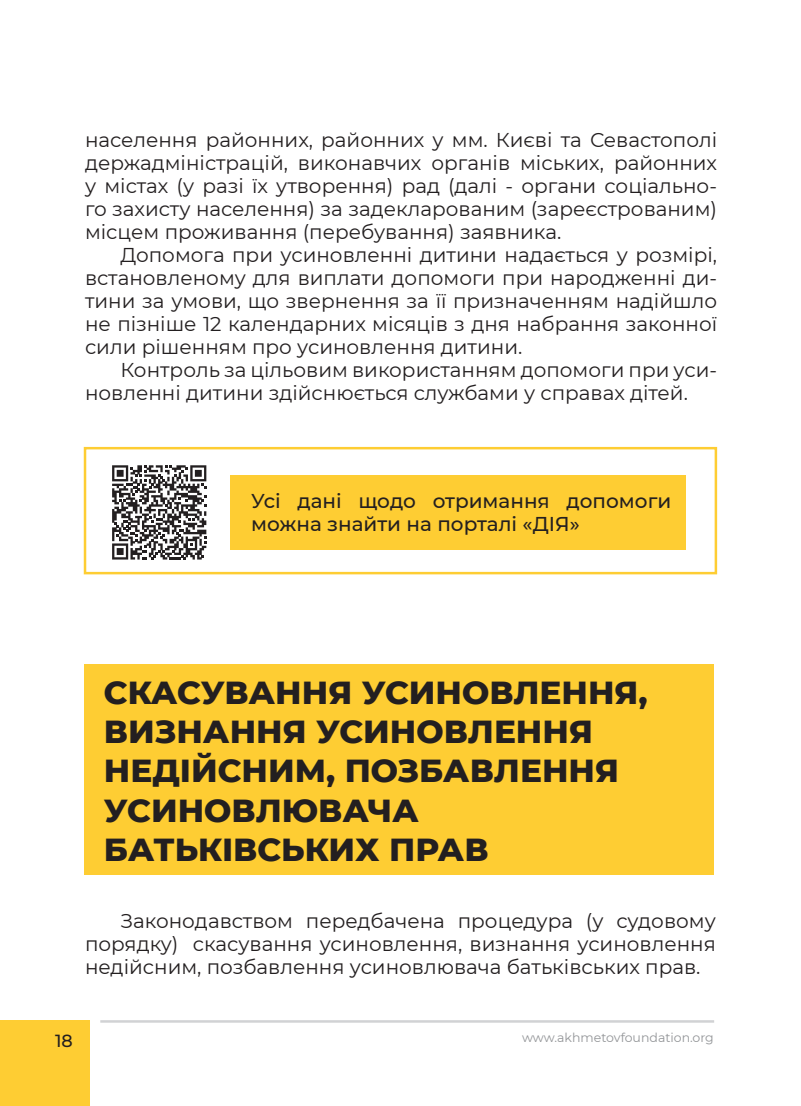
<style>
.page{position:relative;width:801px;height:1106px;background:#fff}
.page>*{position:absolute;margin:0;border:0;box-sizing:border-box;transform-origin:0 0}
.ЗАГОЛОВОК{font:800 32.5px/39px "Montserrat";color:#231f20}
.текст_основной{font:20px/23px "Montserrat";color:#231f20;text-align:justify}
.текст_основной-2{font:500 20px/23px "Montserrat";color:#231f20}
.t1{font:500 17.5px "Montserrat";color:#231f20}
.t2{font:12.5px "Montserrat";color:#939598}
</style>
<div class="page">
<div style="left:0;top:1020px;width:89px;height:86px;background:#fecd33"></div>
<hr style="left:100px;top:1020px;width:614px;height:2px;background:#d1d2d4">
<div style="left:84px;top:664px;width:629px;height:210px;background:#fecd33"></div>
<div style="left:230px;top:475px;width:455px;height:74px;background:#fecd33"></div>
<div style="left:84px;top:447px;width:633px;height:127px;border:2px solid #fecd33"></div>
<svg style="left:112px;top:465px;width:94px;height:94px"></svg>
<p class="текст_основной" style="left:85px;top:128px;width:633px">населення районних, районних у мм. Києві та Севастополі держадміністрацій, виконавчих органів міських, районних у містах (у разі їх утворення) рад (далі - органи соціально&shy;го захисту населення) за задекларованим (зареєстрованим) місцем проживання (перебування) заявника.</p>
<p class="текст_основной" style="left:85px;top:243px;width:633px;text-indent:35px">Допомога при усиновленні дитини надається у розмірі, встановленому для виплати допомоги при народженні ди&shy;тини за умови, що звернення за її призначенням надійшло не пізніше 12 календарних місяців з дня набрання законної сили рішенням про усиновлення дитини.</p>
<p class="текст_основной" style="left:85px;top:358px;width:633px;text-indent:35px">Контроль за цільовим використанням допомоги при уси&shy;новленні дитини здійснюється службами у справах дітей.</p>
<p class="текст_основной-2" style="left:251px;top:488px;width:422px">Усі дані щодо отримання допомоги можна знайти на порталі «ДІЯ»</p>
<p class="ЗАГОЛОВОК" style="left:104px;top:671px;width:545px">СКАСУВАННЯ УСИНОВЛЕННЯ,<br>ВИЗНАННЯ УСИНОВЛЕННЯ<br>НЕДІЙСНИМ, ПОЗБАВЛЕННЯ<br>УСИНОВЛЮВАЧА<br>БАТЬКІВСЬКИХ ПРАВ</p>
<p class="текст_основной" style="left:85px;top:908px;width:632px;text-indent:35px">Законодавством передбачена процедура (у судовому порядку) скасування усиновлення, визнання усиновлення недійсним, позбавлення усиновлювача батьківських прав.</p>
<p class="t1" style="left:55px;top:1028px;width:19px">18</p>
<p class="t2" style="left:522px;top:1029px;width:193px">www.akhmetovfoundation.org</p>
</div>
